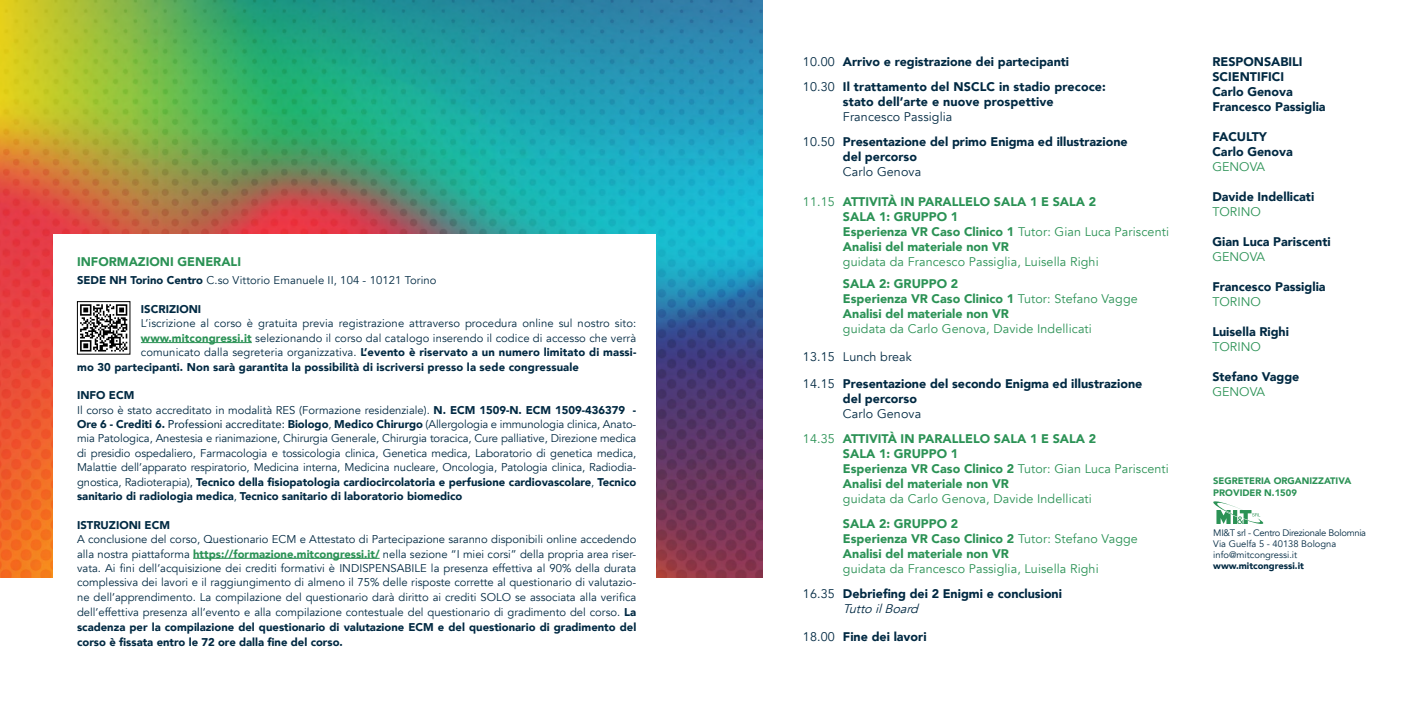
<style>
.page{position:relative;width:1418px;height:709px;background:#fff}
.page>*{position:absolute;margin:0;border:0;box-sizing:border-box;transform-origin:0 0}
.t1{font:900 12.5px/15px "Avenir";color:#002942}
.t2{font:900 12.5px/15px "Avenir";color:#2b9255}
.t3{font:12.5px/25px "Avenir";letter-spacing:.01em;color:#2b9255}
.t4{font:italic 12.5px "Avenir";color:#002942}
.t5{font:12.5px "Avenir";letter-spacing:.01em;color:#002942}
.t6{font:11.25px/14.4px "Avenir";letter-spacing:-.01em;color:#002942}
.t7{font:11.25px "Avenir";letter-spacing:.01em;color:#002942}
.t8{font:900 11.25px "Avenir";letter-spacing:.01em;color:#002942}
.t9{font:9.38px/11.2px "Avenir";color:#002942}
.t10{font:900 9.38px/11.2px "Avenir";color:#2b9255}
.t11{font:900 9.38px "Avenir";color:#002942}
.s1{font-weight:900}
.s2{font-weight:900;color:#2b9255}
.s3{font-weight:400}
.s4{font-style:inherit}
.s5{font-weight:400;color:#002942}
.s6{color:#002942}
.s7{font-weight:900;color:#002942}
</style>
<div class="page">
<img style="left:0;top:0;width:762px;height:578px">
<div style="left:53px;top:234px;width:603px;height:422px;background:#fff"></div>
<hr style="left:141px;top:342px;width:111px;height:1px;background:#2b9255">
<hr style="left:193px;top:558px;width:186px;height:1px;background:#2b9255">
<svg style="left:80px;top:304px;width:47px;height:47px"></svg>
<div style="left:77px;top:301px;width:53px;height:53px;border:1px solid #000"></div>
<svg style="left:1213px;top:501px;width:50px;height:23px"></svg>
<p class="t2" style="left:77px;top:254px;width:165px">INFORMAZIONI GENERALI</p>
<p class="t7" style="left:77px;top:274px;width:361px"><span class="s1">SEDE NH Torino Centro</span> C.so Vittorio Emanuele II, 104 - 10121 Torino</p>
<p class="t8" style="left:141px;top:299px;width:62px">ISCRIZIONI</p>
<p class="t7" style="left:141px;top:317px;width:497px">L’iscrizione al corso è gratuita previa registrazione attraverso procedura online sul nostro sito:</p>
<p class="t7" style="left:141px;top:331px;width:497px"><span class="s2">www.mitcongressi.it</span> selezionando il corso dal catalogo inserendo il codice di accesso che verrà</p>
<p class="t8" style="left:141px;top:342px;width:497px"><span class="s3">comunicato dalla segreteria organizzativa.</span> L’evento è riservato a un numero limitato di massi-</p>
<p class="t8" style="left:77px;top:357px;width:503px">mo 30 partecipanti. Non sarà garantita la possibilità di iscriversi presso la sede congressuale</p>
<p class="t6" style="left:77px;top:388px;width:560px"><span class="s1">INFO ECM<br></span>Il corso è stato accreditato in modalità RES (Formazione residenziale). <span class="s1">N. ECM 1509-N. ECM 1509-436379 - Ore 6 - Crediti 6.</span> <span class="s4">Professioni accreditate:</span> <span class="s1">Biologo</span>, <span class="s1">Medico Chirurgo</span> (Allergologia e immunologia clinica, Anato&shy;mia Patologica, Anestesia e rianimazione, Chirurgia Generale, Chirurgia toracica, Cure palliative, Direzione medica di presidio ospedaliero, Farmacologia e tossicologia clinica, Genetica medica, Laboratorio di genetica medica, Malattie dell’apparato respiratorio, Medicina interna, Medicina nucleare, Oncologia, Patologia clinica, Radiodia&shy;gnostica, Radioterapia), <span class="s1">Tecnico della fisiopatologia cardiocircolatoria e perfusione cardiovascolare</span>, <span class="s1">Tecnico sanitario di radiologia medica</span>, <span class="s1">Tecnico sanitario di laboratorio biomedico</span></p>
<p class="t8" style="left:77px;top:515px;width:94px">ISTRUZIONI ECM</p>
<p class="t6" style="left:77px;top:532px;width:561px;text-align:justify">A conclusione del corso, Questionario ECM e Attestato di Partecipazione saranno disponibili online accedendo alla nostra piattaforma <span class="s2">https://formazione.mitcongressi.it/</span> nella sezione “I miei corsi” della propria area riser&shy;vata. Ai fini dell’acquisizione dei crediti formativi è INDISPENSABILE la presenza effettiva al 90% della durata complessiva dei lavori e il raggiungimento di almeno il 75% delle risposte corrette al questionario di valutazio&shy;ne dell’apprendimento. La compilazione del questionario darà diritto ai crediti SOLO se associata alla verifica dell’effettiva presenza all’evento e alla compilazione contestuale del questionario di gradimento del corso. <span class="s1">La scadenza per la compilazione del questionario di valutazione ECM e del questionario di gradimento del corso è fissata entro le 72 ore dalla fine del corso.</span></p>
<p class="t1" style="left:803px;top:48px;width:304px;line-height:25px"><span class="s3">10.00</span> Arrivo e registrazione dei partecipanti<br><span class="s3">10.30</span> Il trattamento del NSCLC in stadio precoce:</p>
<p class="t1" style="left:843px;top:93px;width:212px">stato dell’arte e nuove prospettive</p>
<p class="t1" style="left:803px;top:103px;width:326px;line-height:25px;text-indent:40px"><span class="s3">Francesco Passiglia<br>10.50</span> Presentazione del primo Enigma ed illustrazione</p>
<p class="t1" style="left:843px;top:148px;width:76px">del percorso</p>
<p class="t5" style="left:843px;top:164px;width:80px">Carlo Genova</p>
<p class="t2" style="left:843px;top:193px;width:327px;text-indent:-40px"><span class="s3">11.15</span> ATTIVITÀ IN PARALLELO SALA 1 E SALA 2<br>SALA 1: GRUPPO 1<br>Esperienza VR Caso Clinico 1 <span class="s3">Tutor: Gian Luca Pariscenti </span>Analisi del materiale non VR</p>
<p class="t3" style="left:843px;top:249px;width:257px">guidata da Francesco Passiglia, Luisella Righi</p>
<p class="t2" style="left:843px;top:276px;width:296px">SALA 2: GRUPPO 2<br>Esperienza VR Caso Clinico 1 <span class="s3">Tutor: Stefano Vagge<br></span>Analisi del materiale non VR</p>
<p class="t3" style="left:843px;top:317px;width:250px">guidata da Carlo Genova, Davide Indellicati</p>
<p class="t1" style="left:803px;top:342px;width:341px;line-height:27.5px"><span class="s3">13.15 Lunch break<br>14.15</span> Presentazione del secondo Enigma ed illustrazione</p>
<p class="t1" style="left:843px;top:391px;width:76px">del percorso</p>
<p class="t2" style="left:803px;top:401px;width:295px;line-height:25px;text-indent:40px"><span class="s5">Carlo Genova<br></span><span class="s3">14.35</span> ATTIVITÀ IN PARALLELO SALA 1 E SALA 2</p>
<p class="t2" style="left:843px;top:446px;width:327px">SALA 1: GRUPPO 1<br>Esperienza VR Caso Clinico 2 <span class="s3">Tutor: Gian Luca Pariscenti<br></span>Analisi del materiale non VR</p>
<p class="t3" style="left:843px;top:486px;width:250px">guidata da Carlo Genova, Davide Indellicati</p>
<p class="t2" style="left:843px;top:516px;width:296px">SALA 2: GRUPPO 2<br>Esperienza VR Caso Clinico 2 <span class="s3">Tutor: Stefano Vagge<br></span>Analisi del materiale non VR</p>
<p class="t3" style="left:803px;top:556px;width:297px;text-indent:40px">guidata da Francesco Passiglia, Luisella Righi<br><span class="s6">16.35</span> <span class="s7">Debriefing dei 2 Enigmi e conclusioni</span></p>
<p class="t4" style="left:843px;top:601px;width:81px">TuttoilBoard</p>
<p class="t1" style="left:803px;top:628px;width:125px"><span class="s3">18.00</span> Fine dei lavori</p>
<p class="t1" style="left:1212px;top:53px;width:115px">RESPONSABILI<br>SCIENTIFICI<br>Carlo Genova<br>Francesco Passiglia</p>
<p class="t1" style="left:1212px;top:128px;width:82px">FACULTY<br>Carlo Genova</p>
<p class="t3" style="left:1212px;top:154px;width:54px">GENOVA</p>
<p class="t1" style="left:1212px;top:188px;width:103px">Davide Indellicati</p>
<p class="t3" style="left:1212px;top:199px;width:50px">TORINO</p>
<p class="t1" style="left:1212px;top:233px;width:120px">Gian Luca Pariscenti</p>
<p class="t3" style="left:1212px;top:244px;width:54px">GENOVA</p>
<p class="t1" style="left:1212px;top:278px;width:115px">Francesco Passiglia</p>
<p class="t3" style="left:1212px;top:289px;width:50px">TORINO</p>
<p class="t1" style="left:1212px;top:323px;width:78px">Luisella Righi</p>
<p class="t3" style="left:1212px;top:334px;width:50px">TORINO</p>
<p class="t1" style="left:1212px;top:368px;width:89px">Stefano Vagge</p>
<p class="t3" style="left:1212px;top:379px;width:54px">GENOVA</p>
<p class="t10" style="left:1213px;top:475px;width:140px">SEGRETERIA ORGANIZZATIVA<br>PROVIDER N.1509</p>
<p class="t9" style="left:1213px;top:527px;width:154px">MI&amp;T srl - Centro Direzionale Bolomnia<br>Via Guelfa 5 - 40138 Bologna info@mitcongressi.it</p>
<p class="t11" style="left:1213px;top:558px;width:92px">www.mitcongressi.it</p>
</div>
